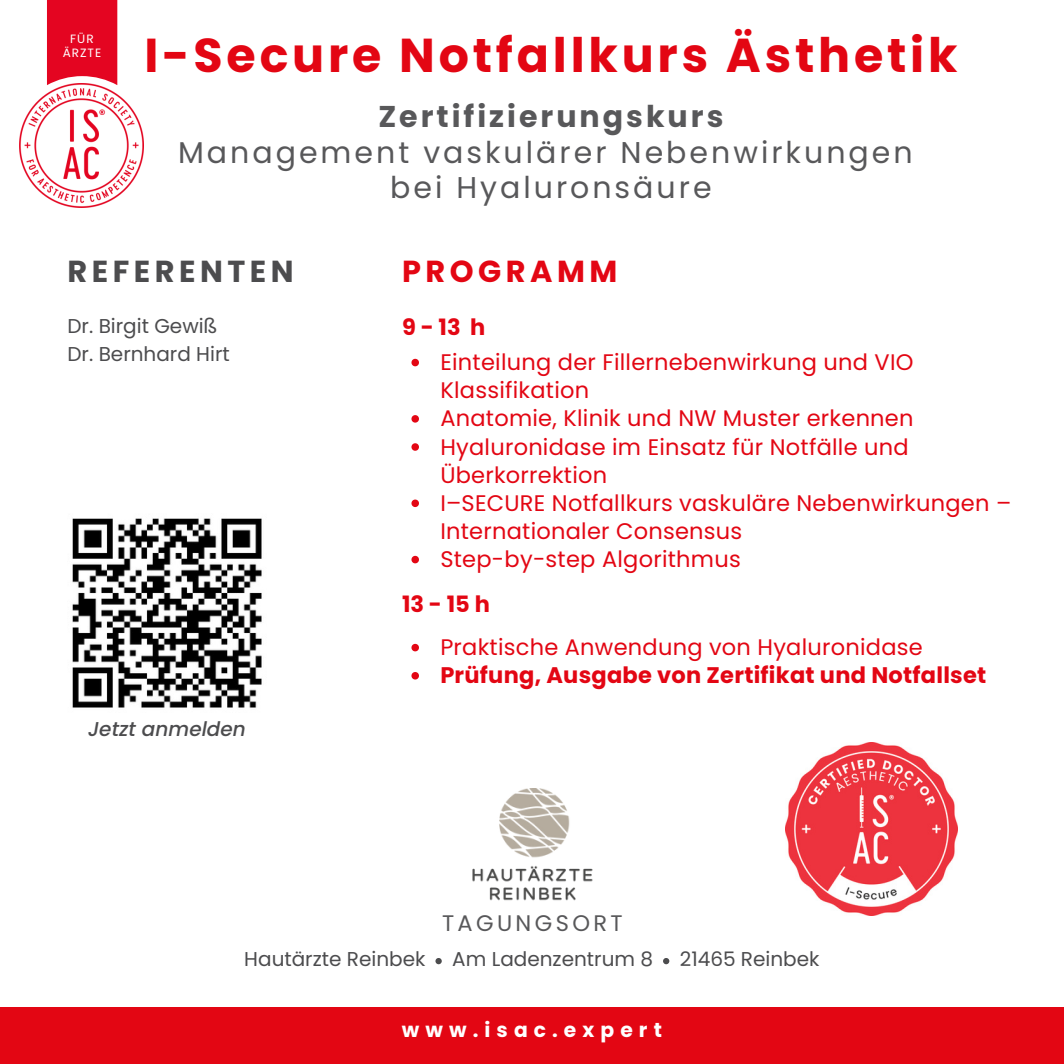
<style>
.page{position:relative;width:1064px;height:1064px;background:#fff}
.page>*{position:absolute;margin:0;border:0;box-sizing:border-box;transform-origin:0 0}
.t1{font:700 47.5px "Poppins";letter-spacing:.08em;color:#e30613}
.t2{font:700 30.25px "Poppins";letter-spacing:.15em;color:#4c4c4e}
.t3{font:700 30.25px "Poppins";letter-spacing:.15em;color:#e30613}
.t4{font:30px/35.5px "Poppins";letter-spacing:.1em;color:#58585a;text-align:center}
.t5{font:700 30px "Poppins";letter-spacing:.1em;color:#58585a}
.t6{font:22.5px/28px "Poppins";letter-spacing:.01em;color:#e30613}
.t7{font:700 22.5px "Poppins";letter-spacing:.01em;color:#e30613}
.t8{font:22.5px "Poppins";letter-spacing:.15em;color:#58585a}
.t9{font:700 20.25px "Poppins";letter-spacing:.3em;color:#fff}
.t10{font:20px/28px "Poppins";color:#4c4c4e}
.t11{font:italic 500 20px "Poppins";color:#4c4c4e}
.t12{font:12px/14px "Poppins";letter-spacing:.08em;color:#fff;text-align:center}
</style>
<div class="page">
<img style="left:72px;top:518px;width:190px;height:190px">
<svg style="left:47px;top:0;width:71px;height:83px;background:#e61b34"></svg>
<div style="left:12px;top:82px;width:141px;height:141px;background:#fff;border-radius:50%"></div>
<div style="left:0;top:1006px;width:1063px;height:57px;background:#e30613"></div>
<div style="left:56px;top:19px;width:52px;height:43px;background:#e40521"></div>
<img style="left:20px;top:83px;width:124px;height:124px">
<img style="left:785px;top:742px;width:172px;height:172px">
<svg style="left:435px;top:958px;width:6px;height:5px"></svg>
<svg style="left:662px;top:957px;width:7px;height:6px"></svg>
<img style="left:472px;top:788px;width:121px;height:113px">
<svg style="left:411px;top:359px;width:8px;height:7px"></svg>
<svg style="left:411px;top:415px;width:8px;height:7px"></svg>
<svg style="left:411px;top:443px;width:8px;height:7px"></svg>
<svg style="left:411px;top:499px;width:8px;height:8px"></svg>
<svg style="left:411px;top:555px;width:8px;height:8px"></svg>
<svg style="left:411px;top:643px;width:8px;height:8px"></svg>
<svg style="left:411px;top:672px;width:8px;height:7px"></svg>
<p class="t12" style="left:63px;top:32px;width:40px">FÜR<br>ÄRZTE</p>
<h1 class="t1" style="left:144px;top:22px;width:814px">I-Secure Notfallkurs Ästhetik</h1>
<h3 class="t5" style="left:378px;top:95px;width:346px">Zertifizierungskurs</h3>
<h3 class="t4" style="left:178px;top:134px;width:736px">Management vaskulärer Nebenwirkungen bei Hyaluronsäure</h3>
<h2 class="t2" style="left:67px;top:250px;width:227px">REFERENTEN</h2>
<p class="t10" style="left:67px;top:312px;width:164px">Dr. Birgit Gewiß<br>Dr. Bernhard Hirt</p>
<p class="t11" style="left:88px;top:715px;width:159px">Jetzt anmelden</p>
<h2 class="t3" style="left:402px;top:250px;width:217px">PROGRAMM</h2>
<p class="t7" style="left:402px;top:311px;width:85px">9-13 h</p>
<p class="t6" style="left:440px;top:348px;width:572px">Einteilung der Fillernebenwirkung und VIO Klassifikation<br>Anatomie, Klinik und NW Muster erkennen Hyaluronidase im Einsatz für Notfälle und Überkorrektion<br>I–SECURE Notfallkurs vaskuläre Nebenwirkungen – Internationaler Consensus<br>Step-by-step Algorithmus</p>
<p class="t7" style="left:402px;top:588px;width:89px">13-15h</p>
<p class="t6" style="left:440px;top:633px;width:484px">Praktische Anwendung von Hyaluronidase</p>
<p class="t7" style="left:440px;top:659px;width:547px">Prüfung, Ausgabe von Zertifikat und Notfallset</p>
<p class="t8" style="left:442px;top:907px;width:182px">TAGUNGSORT</p>
<p class="t10" style="left:244px;top:944px;width:183px">Hautärzte Reinbek</p>
<p class="t10" style="left:452px;top:944px;width:202px">Am Ladenzentrum 8</p>
<p class="t10" style="left:679px;top:944px;width:141px">21465 Reinbek</p>
<p class="t9" style="left:402px;top:1015px;width:261px">www.isac.expert</p>
</div>
